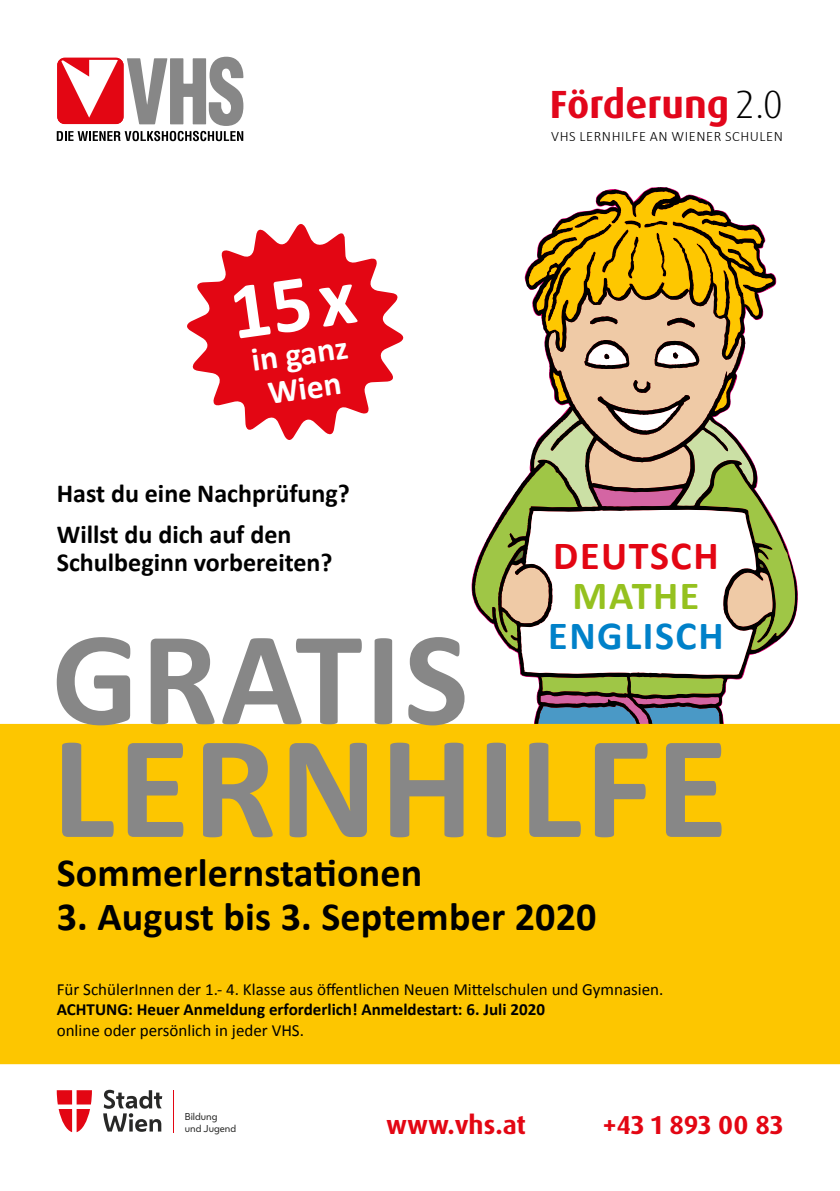
<style>
.page{position:relative;width:840px;height:1191px;background:#fff}
.page>*{position:absolute;margin:0;border:0;box-sizing:border-box;transform-origin:0 0}
.t1{font:700 40px "Calibri";letter-spacing:.005em;color:#000}
.t2{font:700 40px "Calibri";letter-spacing:.04em;color:#0081c9}
.t3{font:700 40px "Calibri";letter-spacing:.04em;color:#e30613}
.t4{font:700 40px "Calibri";letter-spacing:.04em;color:#95c11f}
.t5{font:700 39.4px "Dax OT";color:#e2061b}
.t6{font:700 33.6px/34.6px "Calibri";color:#fff;text-align:center}
.t7{font:700 26px/41.4px "Calibri";color:#000}
.t8{font:700 26px "Dax Pro";letter-spacing:-.005em;color:#e30613}
.t9{font:17px "Calibri";color:#000}
.t10{font:700 17px "Calibri";color:#000}
.t11{font:300 14.4px "Calibri";letter-spacing:.04em;color:#000}
.t12{font:9.2px/11.2px "Wiener Melange";color:#282827}
.s1{font-weight:300;color:#000}
</style>
<div class="page">
<svg style="left:474px;top:191px;width:320px;height:533px"></svg>
<div style="left:0;top:724px;width:839px;height:340px;background:#fdc600"></div>
<svg style="left:57px;top:1090px;width:35px;height:42px"></svg>
<svg style="left:103px;top:1089px;width:59px;height:42px"></svg>
<hr style="left:173px;top:1090px;width:1px;height:42px;background:#e30613">
<svg style="left:57px;top:57px;width:186px;height:84px"></svg>
<div style="left:57px;top:58px;width:66px;height:66px;border:2px solid #e30613;border-radius:6px"></div>
<svg style="left:187px;top:224px;width:217px;height:216px;fill:#e30613"></svg>
<svg style="left:62px;top:742px;width:659px;height:95px;background:#c6a83e"></svg>
<svg style="left:57px;top:637px;width:407px;height:88px"></svg>
<div style="left:232px;top:278px;width:125px;height:60px;background:#e30613"></div>
<h2 class="t5" style="left:549px;top:79px;width:235px">Förderung <span class="s1">2.0</span></h2>
<h3 class="t6" style="left:249px;top:342px;width:98px;rotate:-8deg">in ganz<br>Wien</h3>
<h3 class="t7" style="left:57px;top:471px;width:294px">Hast du eine Nachprüfung?<br>Willst du dich auf den</h3>
<h3 class="t7" style="left:57px;top:540px;width:277px">Schulbeginn vorbereiten?</h3>
<p class="t11" style="left:551px;top:127px;width:233px">VHS LERNHILFE AN WIENER SCHULEN</p>
<h1 class="t3" style="left:553px;top:530px;width:167px">DEUTSCH</h1>
<h1 class="t4" style="left:572px;top:570px;width:128px">MATHE</h1>
<h1 class="t2" style="left:548px;top:610px;width:177px">ENGLISCH</h1>
<h1 class="t1" style="left:57px;top:848px;width:367px">Sommerlernstationen</h1>
<h1 class="t1" style="left:57px;top:892px;width:541px">3. August bis 3. September 2020</h1>
<p class="t9" style="left:57px;top:978px;width:608px">Für SchülerInnen der 1.- 4. Klasse aus öffentlichen Neuen Mittelschulen und Gymnasien.</p>
<p class="t10" style="left:57px;top:999px;width:489px">ACHTUNG: Heuer Anmeldung erforderlich! Anmeldestart: 6. Juli 2020</p>
<p class="t9" style="left:57px;top:1019px;width:249px">online oder persönlich in jeder VHS.</p>
<p class="t12" style="left:185px;top:1111px;width:53px">Bildung und Jugend</p>
<h3 class="t8" style="left:386px;top:1108px;width:141px">www.vhs.at</h3>
<h3 class="t8" style="left:602px;top:1108px;width:182px">+43 1 893 00 83</h3>
</div>
